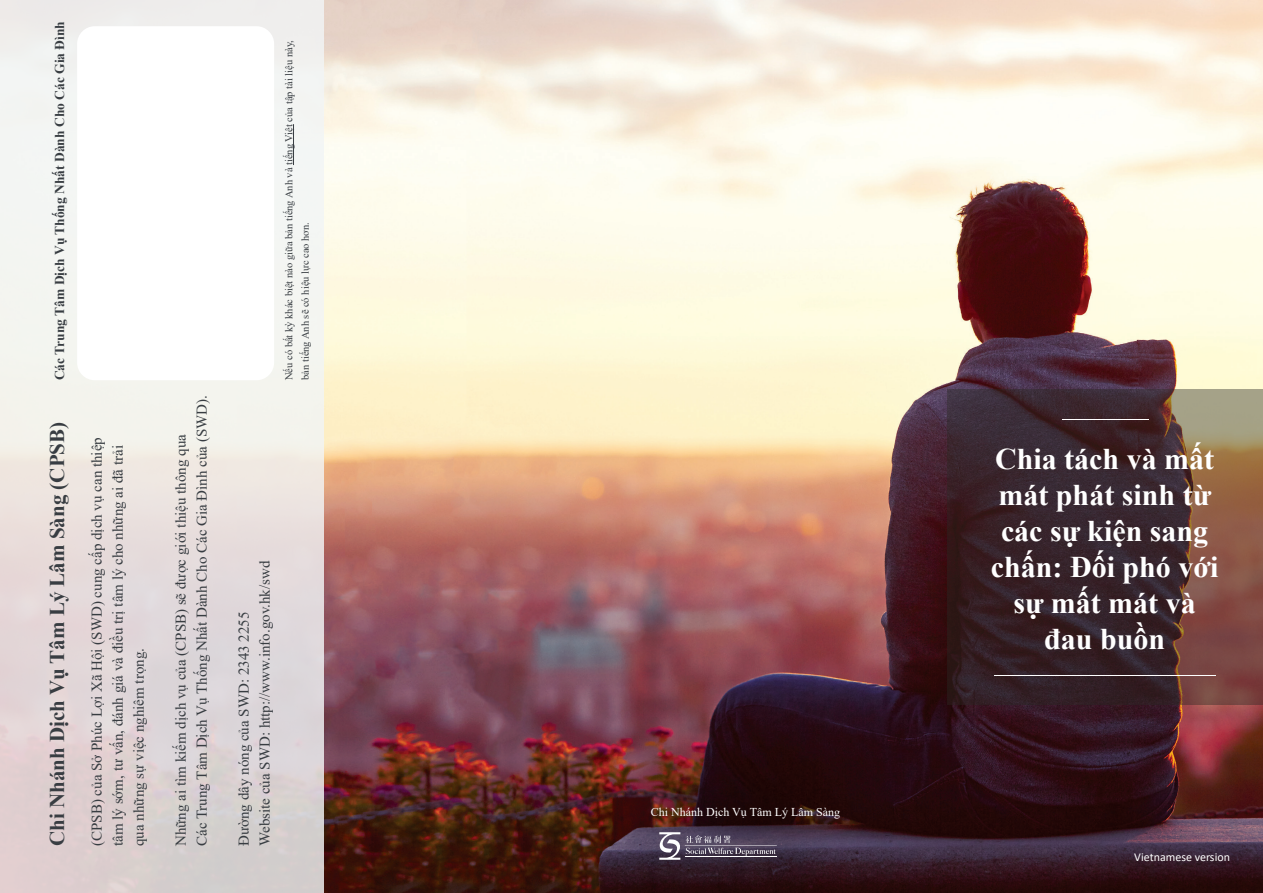
<style>
.page{position:relative;width:1263px;height:893px;background:#fff}
.page>*{position:absolute;margin:0;border:0;box-sizing:border-box;transform-origin:0 0}
.t1{font:700 30px/36px "Times New Roman";color:#fff;text-align:center}
.t2{font:700 21px "Times New Roman";color:#383d42}
.t3{font:15px/21px "Times New Roman";color:#383d42}
.t4{font:700 13.5px "Times New Roman";color:#383d42}
.t5{font:12px "Times New Roman";color:#fff}
.t6{font:12px "Calibri";color:#fff}
.t7{font:10.5px/16.5px "Times New Roman";color:#383d42}
</style>
<div class="page">
<img style="left:324px;top:0;width:939px;height:893px">
<svg style="left:0;top:0;width:324px;height:893px"></svg>
<svg style="left:948px;top:390px;width:315px;height:315px;background:#4d3434"></svg>
<hr style="left:1062px;top:419px;width:86px;height:1px;background:#fff">
<hr style="left:995px;top:675px;width:221px;height:1px;background:#fff">
<div style="left:77px;top:26px;width:197px;height:354px;background:#fff;border-radius:18px"></div>
<img style="left:569px;top:723px;width:302px;height:170px">
<svg style="left:659px;top:832px;width:118px;height:28px;background:#696073"></svg>
<hr style="left:293px;top:124px;width:1px;height:41px;background:#383d42">
<p class="t4" style="left:50px;top:380px;width:361px;rotate:-90deg">Các Trung Tâm Dịch Vụ Thống Nhất Dành Cho Các Gia Đình</p>
<h2 class="t2" style="left:42px;top:846px;width:425px;rotate:-90deg">Chi Nhánh Dịch Vụ Tâm Lý Lâm Sàng (CPSB)</h2>
<p class="t3" style="left:86px;top:846px;width:410px;rotate:-90deg">(CPSB) của Sở Phúc Lợi Xã Hội (SWD) cung cấp dịch vụ can thiệp tâm lý sớm, tư vấn, đánh giá và điều trị tâm lý cho những ai đã trải qua những sự việc nghiêm trọng.</p>
<p class="t3" style="left:170px;top:846px;width:452px;rotate:-90deg">Những ai tìm kiếm dịch vụ của (CPSB) sẽ được giới thiệu thông qua<br>Các Trung Tâm Dịch Vụ Thống Nhất Dành Cho Các Gia Đình của (SWD).</p>
<p class="t7" style="left:280px;top:380px;width:341px;rotate:-90deg">Nếu có bất kỳ khác biệt nào giữa bản tiếng Anh và tiếng Việt của tập tài liệu này, bản tiếng Anh sẽ có hiệu lực cao hơn.</p>
<p class="t3" style="left:233px;top:846px;width:287px;rotate:-90deg">Đường dây nóng của SWD: 2343 2255<br>Website của SWD: http://www.info.gov.hk/swd</p>
<p class="t5" style="left:651px;top:804px;width:191px">Chi Nhánh Dịch Vụ Tâm Lý Lâm Sàng</p>
<h1 class="t1" style="left:991px;top:440px;width:229px">Chia tách và mất mát phát sinh từ các sự kiện sang chấn: Đối phó với sự mất mát và đau buồn</h1>
<p class="t6" style="left:1134px;top:848px;width:97px">Vietnamese version</p>
</div>
